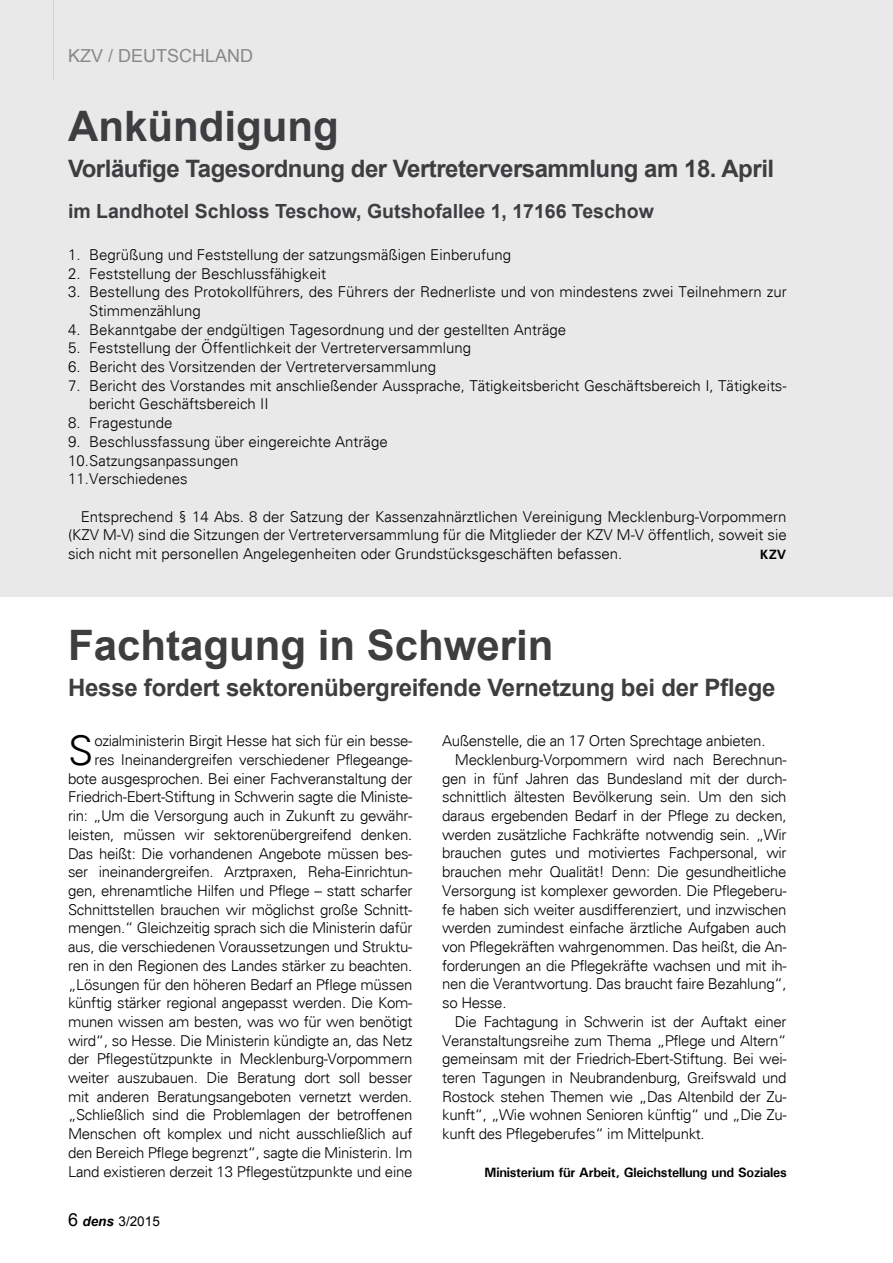
<style>
.page{position:relative;width:893px;height:1263px;background:#fff}
.page>*{position:absolute;margin:0;border:0;box-sizing:border-box;transform-origin:0 0}
.t1{font:700 42px "Arial";color:#3e3d40}
.t2{font:300 41.1px "Univers";color:#000}
.t3{font:700 24px "Arial";letter-spacing:-.02em;color:#3e3d40}
.t4{font:700 19.5px "Arial";color:#3e3d40}
.t5{font:18px "Arial";color:#87888a}
.t6{font:300 15px/18.8px "Univers";letter-spacing:-.02em;color:#000;text-align:right}
.t7{font:300 15px/18.8px "Univers";color:#000}
.t8{font:700 13.5px "Univers";letter-spacing:-.02em;color:#000}
.t9{font:13.5px "Arial";color:#000}
.s1{font-size:18px}
.s2{font-weight:700;font-style:italic}
</style>
<div class="page">
<div style="left:0;top:0;width:893px;height:597px;background:#e9e9ea"></div>
<hr style="left:53px;top:0;width:1px;height:81px;background:#d1d2d4">
<p class="t5" style="left:68px;top:44px;width:187px">KZV / DEUTSCHLAND</p>
<h1 class="t1" style="left:68px;top:98px;width:272px">Ankündigung</h1>
<h3 class="t3" style="left:68px;top:152px;width:708px">Vorläufige Tagesordnung der Vertreterversammlung am 18. April</h3>
<h3 class="t4" style="left:68px;top:198px;width:587px">im Landhotel Schloss Teschow, Gutshofallee 1, 17166 Teschow</h3>
<p class="t7" style="left:68px;top:245px;width:445px">1. Begrüßung und Feststellung der satzungsmäßigen Einberufung</p>
<p class="t7" style="left:68px;top:264px;width:259px">2. Feststellung der Beschlussfähigkeit</p>
<p class="t7" style="left:89px;top:283px;width:699px;text-indent:-21px">3. Bestellung des Protokollführers, des Führers der Rednerliste und von mindestens zwei Teilnehmern zur<br>Stimmenzählung</p>
<p class="t7" style="left:68px;top:320px;width:500px">4. Bekanntgabe der endgültigen Tagesordnung und der gestellten Anträge</p>
<p class="t7" style="left:68px;top:339px;width:404px">5. Feststellung der Öffentlichkeit der Vertreterversammlung</p>
<p class="t7" style="left:68px;top:357px;width:369px">6. Bericht des Vorsitzenden der Vertreterversammlung</p>
<p class="t7" style="left:89px;top:376px;width:699px;text-indent:-21px">7. Bericht des Vorstandes mit anschließender Aussprache, Tätigkeitsbericht Geschäftsbereich I, Tätigkeits&shy;bericht Geschäftsbereich II</p>
<p class="t7" style="left:68px;top:413px;width:106px">8. Fragestunde</p>
<p class="t7" style="left:68px;top:432px;width:321px">9. Beschlussfassung über eingereichte Anträge<br>10.Satzungsanpassungen<br>11.Verschiedenes</p>
<p class="t6" style="left:68px;top:507px;width:720px;text-align:justify;text-indent:13px">Entsprechend § 14 Abs. 8 der Satzung der Kassenzahnärztlichen Vereinigung Mecklenburg-Vorpommern (KZV M-V) sind die Sitzungen der Vertreterversammlung für die Mitglieder der KZV M-V öffentlich, soweit sie sich nicht mit personellen Angelegenheiten oder Grundstücksgeschäften befassen.</p>
<p class="t8" style="left:760px;top:546px;width:28px">KZV</p>
<h1 class="t1" style="left:68px;top:618px;width:487px">Fachtagung in Schwerin</h1>
<h3 class="t3" style="left:68px;top:672px;width:709px">Hesse fordert sektorenübergreifende Vernetzung bei der Pflege</h3>
<h2 class="t2" style="left:68px;top:726px;width:27px">S</h2>
<p class="t6" style="left:68px;top:732px;width:346px">ozialministerin Birgit Hesse hat sich für ein besse-<br>res Ineinandergreifen verschiedener Pflegeange&shy;bote ausgesprochen. Bei einer Fachveranstaltung der Friedrich-Ebert-Stiftung in Schwerin sagte die Ministe&shy;rin: „Um die Versorgung auch in Zukunft zu gewähr&shy;leisten, müssen wir sektorenübergreifend denken.<br>Das heißt: Die vorhandenen Angebote müssen bes&shy;ser ineinandergreifen. Arztpraxen, Reha-Einrichtun&shy;gen, ehrenamtliche Hilfen und Pflege – statt scharfer Schnittstellen brauchen wir möglichst große Schnitt&shy;mengen.“ Gleichzeitig sprach sich die Ministerin dafür aus, die verschiedenen Voraussetzungen und Struktu&shy;ren in den Regionen des Landes stärker zu beachten. „Lösungen für den höheren Bedarf an Pflege müssen künftig stärker regional angepasst werden. Die Kom&shy;munen wissen am besten, was wo für wen benötigt wird“, so Hesse. Die Ministerin kündigte an, das Netz der Pflegestützpunkte in Mecklenburg-Vorpommern weiter auszubauen. Die Beratung dort soll besser mit anderen Beratungsangeboten vernetzt werden. „Schließlich sind die Problemlagen der betroffenen Menschen oft komplex und nicht ausschließlich auf den Bereich Pflege begrenzt“, sagte die Ministerin. Im Land existieren derzeit 13 Pflegestützpunkte und eine</p>
<p class="t6" style="left:442px;top:731px;width:325px">Außenstelle, die an 17 Orten Sprechtage anbieten.</p>
<p class="t6" style="left:455px;top:750px;width:333px">Mecklenburg-Vorpommern wird nach Berechnun-</p>
<p class="t6" style="left:442px;top:769px;width:346px">gen in fünf Jahren das Bundesland mit der durch-</p>
<p class="t6" style="left:442px;top:788px;width:346px">schnittlich ältesten Bevölkerung sein. Um den sich</p>
<p class="t6" style="left:442px;top:806px;width:346px">daraus ergebenden Bedarf in der Pflege zu decken,</p>
<p class="t6" style="left:442px;top:825px;width:346px">werden zusätzliche Fachkräfte notwendig sein. „Wir</p>
<p class="t6" style="left:442px;top:844px;width:346px">brauchen gutes und motiviertes Fachpersonal, wir</p>
<p class="t6" style="left:442px;top:862px;width:346px">brauchen mehr Qualität! Denn: Die gesundheitliche</p>
<p class="t6" style="left:442px;top:881px;width:346px">Versorgung ist komplexer geworden. Die Pflegeberu-</p>
<p class="t6" style="left:442px;top:900px;width:346px">fe haben sich weiter ausdifferenziert, und inzwischen</p>
<p class="t6" style="left:442px;top:918px;width:346px">werden zumindest einfache ärztliche Aufgaben auch</p>
<p class="t6" style="left:442px;top:937px;width:346px">von Pflegekräften wahrgenommen. Das heißt, die An-</p>
<p class="t6" style="left:442px;top:956px;width:346px">forderungen an die Pflegekräfte wachsen und mit ih-</p>
<p class="t6" style="left:442px;top:975px;width:346px">nen die Verantwortung. Das braucht faire Bezahlung“,</p>
<p class="t6" style="left:442px;top:993px;width:66px">so Hesse.</p>
<p class="t6" style="left:455px;top:1012px;width:333px">Die Fachtagung in Schwerin ist der Auftakt einer</p>
<p class="t6" style="left:442px;top:1031px;width:346px">Veranstaltungsreihe zum Thema „Pflege und Altern“</p>
<p class="t6" style="left:442px;top:1049px;width:346px">gemeinsam mit der Friedrich-Ebert-Stiftung. Bei wei-</p>
<p class="t6" style="left:442px;top:1068px;width:346px">teren Tagungen in Neubrandenburg, Greifswald und</p>
<p class="t6" style="left:442px;top:1087px;width:346px">Rostock stehen Themen wie „Das Altenbild der Zu-</p>
<p class="t6" style="left:442px;top:1106px;width:346px">kunft“, „Wie wohnen Senioren künftig“ und „Die Zu-</p>
<p class="t6" style="left:442px;top:1124px;width:264px">kunft des Pflegeberufes“ im Mittelpunkt.</p>
<p class="t8" style="left:484px;top:1164px;width:304px">Ministerium für Arbeit, Gleichstellung und Soziales</p>
<p class="t9" style="left:68px;top:1212px;width:93px"><span class="s1">6</span> <span class="s2">dens</span> 3/2015</p>
</div>
